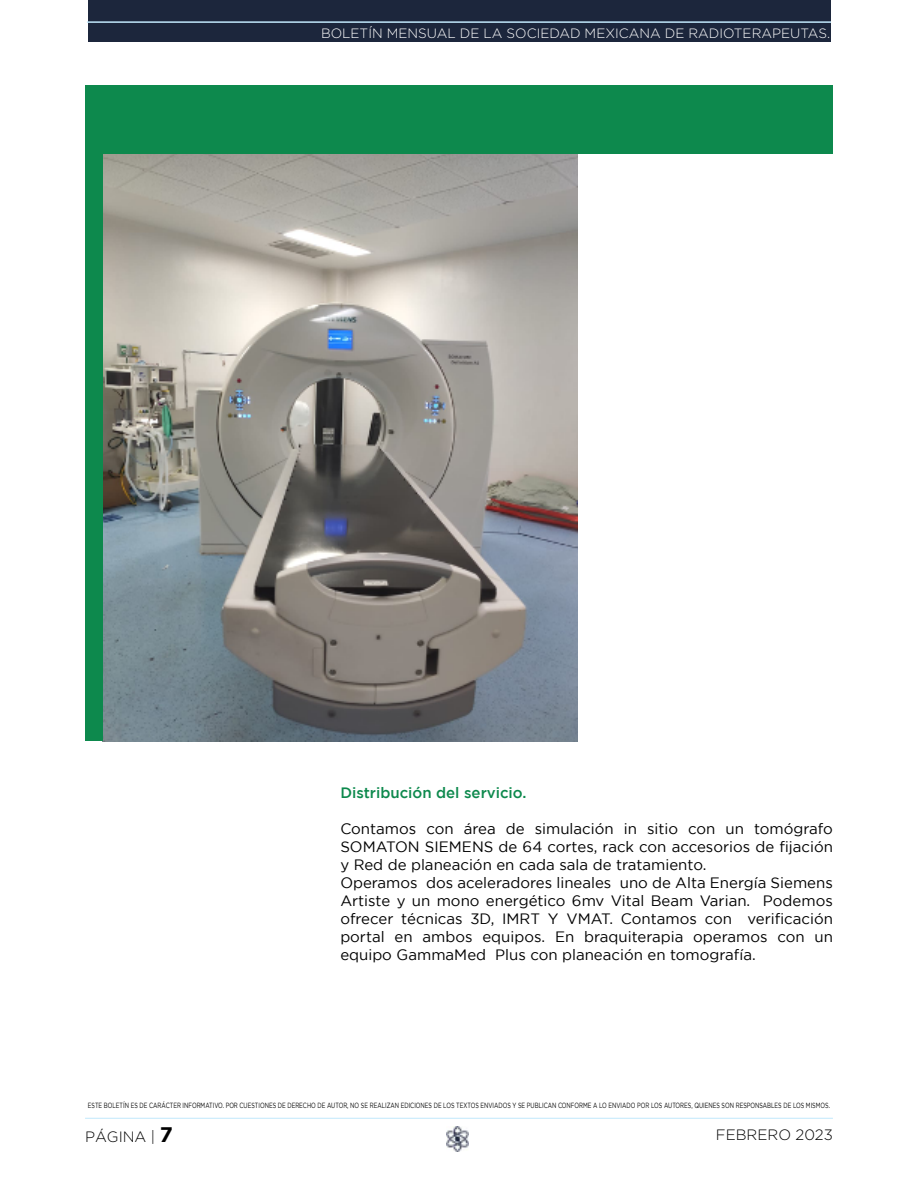
<style>
.page{position:relative;width:918px;height:1188px;background:#fff}
.page>*{position:absolute;margin:0;border:0;box-sizing:border-box;transform-origin:0 0}
.t1{font:15px/18px "Gotham";color:#000}
.t2{font:500 15px "Gotham";color:#0d894d}
.t3{font:300 15px "Gotham";color:#000}
.t4{font:300 13.5px "Gotham";color:#fff}
.t5{font:7.5px "Gotham";color:#000;scale:.73 1}
.s1{font-weight:700;font-size:21px}
</style>
<div class="page">
<img style="left:446px;top:1127px;width:22px;height:24px">
<div style="left:88px;top:1px;width:743px;height:41px;background:#1c263c"></div>
<hr style="left:87px;top:21px;width:744px;height:2px;background:#c1e8fc">
<hr style="left:85px;top:1118px;width:748px;height:1px;background:#c1e8fc">
<img style="left:102px;top:154px;width:476px;height:588px">
<div style="left:85px;top:85px;width:17px;height:656px;background:#0d894d"></div>
<div style="left:85px;top:85px;width:748px;height:68px;background:#0d894d"></div>
<p class="t4" style="left:321px;top:26px;width:511px">BOLETÍN MENSUAL DE LA SOCIEDAD MEXICANA DE RADIOTERAPEUTAS.</p>
<p class="t2" style="left:340px;top:785px;width:188px">Distribución del servicio.</p>
<p class="t1" style="left:340px;top:820px;width:494px">Contamos con área de simulación in sitio con un tomógrafo SOMATON SIEMENS de 64 cortes, rack con accesorios de fijación y Red de planeación en cada sala de tratamiento.<br>Operamos dos aceleradores lineales uno de Alta Energía Siemens Artiste y un mono energético 6mv Vital Beam Varian. Podemos ofrecer técnicas 3D, IMRT Y VMAT. Contamos con verificación portal en ambos equipos. En braquiterapia operamos con un equipo GammaMed Plus con planeación en tomografía.</p>
<p class="t5" style="left:88px;top:1102px;width:1018px">ESTE BOLETÍN ES DE CARÁCTER INFORMATIVO. POR CUESTIONES DE DERECHO DE AUTOR, NO SE REALIZAN EDICIONES DE LOS TEXTOS ENVIADOS Y SE PUBLICAN CONFORME A LO ENVIADO POR LOS AUTORES, QUIENES SON RESPONSABLES DE LOS MISMOS.</p>
<p class="t3" style="left:85px;top:1129px;width:89px">PÁGINA | <span class="s1">7</span></p>
<p class="t3" style="left:716px;top:1127px;width:119px">FEBRERO 2023</p>
</div>
